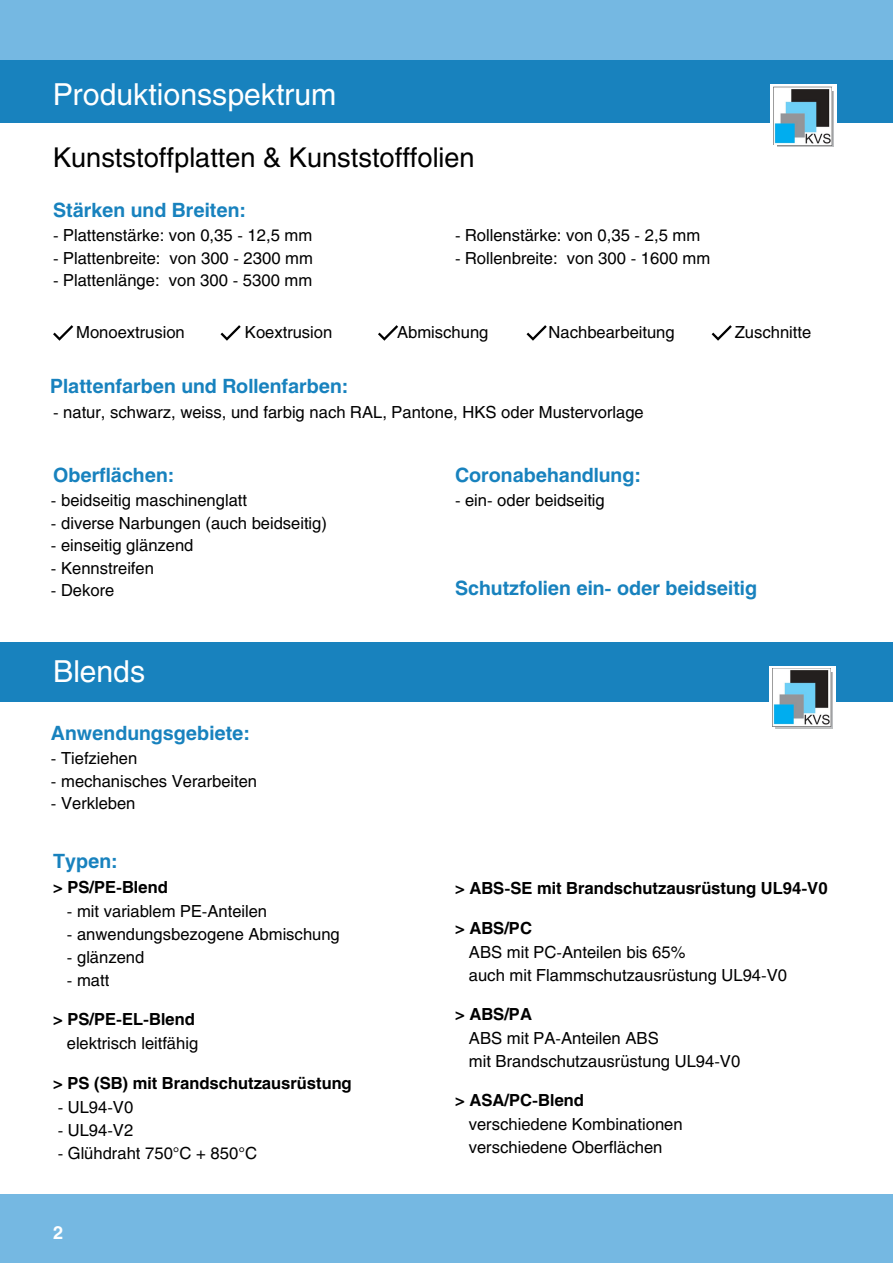
<style>
.page{position:relative;width:893px;height:1264px;background:#fff}
.page>*{position:absolute;margin:0;border:0;box-sizing:border-box;transform-origin:0 0}
.t1{font:30px "Helios";color:#fff}
.t2{font:27px "Helios";color:#000}
.t3{font:700 19.5px "Helios";color:#1882be}
.t4{font:700 18px "Helios";color:#fff}
.t5{font:16.5px "Helios";color:#000}
.t6{font:700 16.5px "Helios";color:#000}
</style>
<div class="page">
<div style="left:0;top:51px;width:892px;height:72px;background:#1882be"></div>
<div style="left:0;top:0;width:892px;height:60px;background:#75b8e2"></div>
<div style="left:0;top:1194px;width:892px;height:68px;background:#75b8e2"></div>
<div style="left:770px;top:84px;width:66px;height:71px;background:#fff"></div>
<img style="left:773px;top:87px;width:61px;height:60px">
<svg style="left:53px;top:325px;width:20px;height:16px"></svg>
<svg style="left:378px;top:325px;width:20px;height:16px"></svg>
<svg style="left:220px;top:325px;width:21px;height:16px"></svg>
<svg style="left:526px;top:325px;width:20px;height:16px"></svg>
<svg style="left:711px;top:325px;width:20px;height:16px"></svg>
<div style="left:0;top:642px;width:892px;height:59px;background:#1882be"></div>
<div style="left:769px;top:666px;width:66px;height:70px;background:#fff"></div>
<img style="left:772px;top:668px;width:61px;height:61px">
<p class="t1" style="left:53px;top:75px;width:285px">Produktionsspektrum</p>
<p class="t2" style="left:53px;top:140px;width:423px">Kunststoffplatten &amp; Kunststofffolien</p>
<p class="t3" style="left:53px;top:197px;width:194px">Stärken und Breiten:</p>
<p class="t5" style="left:53px;top:225px;width:261px">- Plattenstärke: von 0,35 - 12,5 mm</p>
<p class="t5" style="left:53px;top:247px;width:261px">- Plattenbreite: von 300 - 2300 mm</p>
<p class="t5" style="left:53px;top:270px;width:261px">- Plattenlänge: von 300 - 5300 mm</p>
<p class="t5" style="left:455px;top:225px;width:247px">- Rollenstärke: von 0,35 - 2,5 mm</p>
<p class="t5" style="left:455px;top:247px;width:257px">- Rollenbreite: von 300 - 1600 mm</p>
<p class="t5" style="left:76px;top:321px;width:110px">Monoextrusion</p>
<p class="t5" style="left:245px;top:321px;width:89px">Koextrusion</p>
<p class="t5" style="left:397px;top:321px;width:93px">Abmischung</p>
<p class="t5" style="left:548px;top:321px;width:128px">Nachbearbeitung</p>
<p class="t5" style="left:734px;top:321px;width:78px">Zuschnitte</p>
<p class="t3" style="left:50px;top:374px;width:300px">Plattenfarben und Rollenfarben:</p>
<p class="t5" style="left:53px;top:401px;width:592px">- natur, schwarz, weiss, und farbig nach RAL, Pantone, HKS oder Mustervorlage</p>
<p class="t3" style="left:53px;top:462px;width:123px">Oberflächen:</p>
<p class="t5" style="left:51px;top:490px;width:198px">- beidseitig maschinenglatt</p>
<p class="t5" style="left:51px;top:512px;width:277px">- diverse Narbungen (auch beidseitig)</p>
<p class="t5" style="left:51px;top:535px;width:144px">- einseitig glänzend</p>
<p class="t5" style="left:51px;top:557px;width:104px">- Kennstreifen</p>
<p class="t5" style="left:51px;top:580px;width:65px">- Dekore</p>
<p class="t1" style="left:53px;top:652px;width:94px">Blends</p>
<p class="t3" style="left:51px;top:720px;width:201px">Anwendungsgebiete:</p>
<p class="t5" style="left:51px;top:747px;width:88px">- Tiefziehen</p>
<p class="t5" style="left:51px;top:770px;width:208px">- mechanisches Verarbeiten</p>
<p class="t5" style="left:51px;top:792px;width:86px">- Verkleben</p>
<p class="t3" style="left:53px;top:849px;width:66px">Typen:</p>
<p class="t6" style="left:53px;top:876px;width:116px">&gt; PS/PE-Blend</p>
<p class="t5" style="left:67px;top:900px;width:202px">- mit variablem PE-Anteilen</p>
<p class="t5" style="left:67px;top:923px;width:274px">- anwendungsbezogene Abmischung</p>
<p class="t5" style="left:67px;top:946px;width:79px">- glänzend</p>
<p class="t5" style="left:67px;top:969px;width:44px">- matt</p>
<p class="t6" style="left:53px;top:1008px;width:143px">&gt; PS/PE-EL-Blend</p>
<p class="t5" style="left:67px;top:1032px;width:133px">elektrisch leitfähig</p>
<p class="t6" style="left:53px;top:1072px;width:300px">&gt; PS (SB) mit Brandschutzausrüstung</p>
<p class="t5" style="left:58px;top:1096px;width:77px">- UL94-V0</p>
<p class="t5" style="left:58px;top:1119px;width:77px">- UL94-V2</p>
<p class="t5" style="left:58px;top:1142px;width:201px">- Glühdraht 750°C + 850°C</p>
<p class="t4" style="left:53px;top:1220px;width:12px">2</p>
<p class="t3" style="left:455px;top:462px;width:187px">Coronabehandlung:</p>
<p class="t5" style="left:455px;top:490px;width:151px">- ein- oder beidseitig</p>
<p class="t3" style="left:455px;top:576px;width:303px">Schutzfolien ein- oder beidseitig</p>
<p class="t6" style="left:455px;top:878px;width:374px">&gt; ABS-SE mit Brandschutzausrüstung UL94-V0</p>
<p class="t6" style="left:455px;top:918px;width:79px">&gt; ABS/PC</p>
<p class="t5" style="left:469px;top:942px;width:218px">ABS mit PC-Anteilen bis 65%</p>
<p class="t5" style="left:469px;top:964px;width:320px">auch mit Flammschutzausrüstung UL94-V0</p>
<p class="t6" style="left:455px;top:1003px;width:79px">&gt; ABS/PA</p>
<p class="t5" style="left:469px;top:1027px;width:191px">ABS mit PA-Anteilen ABS</p>
<p class="t5" style="left:469px;top:1050px;width:273px">mit Brandschutzausrüstung UL94-V0</p>
<p class="t6" style="left:455px;top:1089px;width:131px">&gt; ASA/PC-Blend</p>
<p class="t5" style="left:469px;top:1113px;width:215px">verschiedene Kombinationen</p>
<p class="t5" style="left:469px;top:1136px;width:195px">verschiedene Oberflächen</p>
</div>
